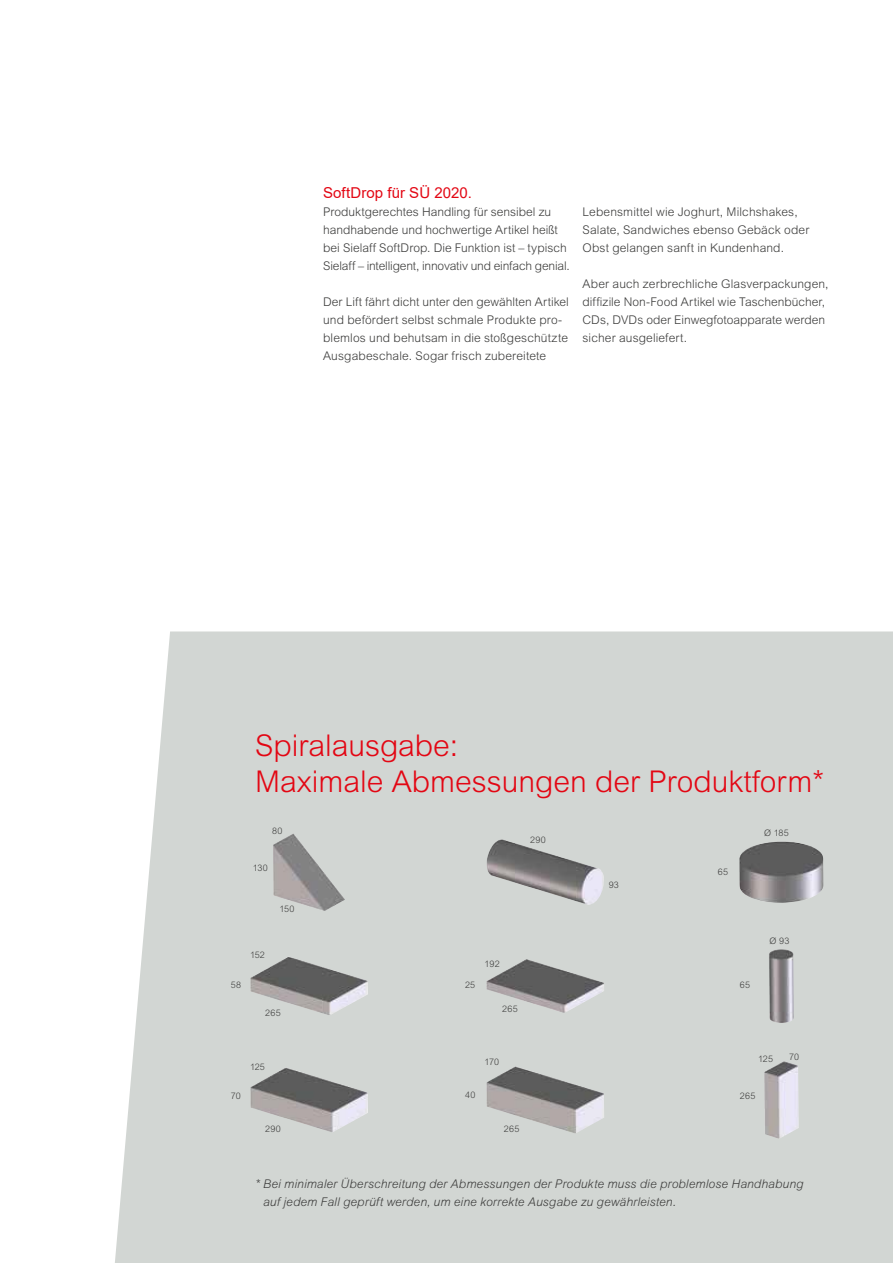
<style>
.page{position:relative;width:893px;height:1263px;background:#fff}
.page>*{position:absolute;margin:0;border:0;box-sizing:border-box;transform-origin:0 0}
.t1{font:300 30px/36px "Arial MT Pro";color:#e30613}
.t2{font:15px "Arial";letter-spacing:.005em;color:#e30613}
.t3{font:300 12px/18px "Arial MT Pro";letter-spacing:.005em;color:#3c3c3b}
.t4{font:italic 300 12px/18px "Arial MT Pro";letter-spacing:.01em;color:#3c3c3b}
.t5{font:300 9px "Arial MT Pro";letter-spacing:.03em;color:#3c3c3b}
</style>
<div class="page">
<div style="left:115px;top:631px;width:778px;height:632px;background:#d2d6d3"></div>
<img style="left:764px;top:1061px;width:35px;height:78px">
<img style="left:486px;top:1066px;width:118px;height:67px">
<img style="left:250px;top:1067px;width:118px;height:65px">
<img style="left:250px;top:956px;width:118px;height:59px">
<img style="left:769px;top:949px;width:25px;height:74px">
<img style="left:486px;top:839px;width:118px;height:66px">
<img style="left:739px;top:841px;width:84px;height:62px">
<img style="left:273px;top:833px;width:64px;height:78px">
<img style="left:486px;top:959px;width:118px;height:54px">
<p class="t2" style="left:323px;top:182px;width:150px">SoftDrop für SÜ 2020.</p>
<p class="t3" style="left:323px;top:203px;width:248px">Produktgerechtes Handling für sensibel zu handhabende und hochwertige Artikel heißt bei Sielaff SoftDrop. Die Funktion ist – typisch Sielaff – intelligent, innovativ und einfach genial.</p>
<p class="t3" style="left:323px;top:293px;width:247px">Der Lift fährt dicht unter den gewählten Artikel und befördert selbst schmale Produkte pro&shy;blemlos und behutsam in die stoßgeschützte Ausgabeschale. Sogar frisch zubereitete</p>
<p class="t3" style="left:583px;top:203px;width:228px">Lebensmittel wie Joghurt, Milchshakes,<br>Salate, Sandwiches ebenso Gebäck oder<br>Obst gelangen sanft in Kundenhand.</p>
<p class="t3" style="left:583px;top:275px;width:248px">Aber auch zerbrechliche Glasverpackungen, diffizile Non-Food Artikel wie Taschenbücher, CDs, DVDs oder Einwegfotoapparate werden sicher ausgeliefert.</p>
<p class="t5" style="left:231px;top:979px;width:12px">58</p>
<h1 class="t1" style="left:255px;top:728px;width:570px">Spiralausgabe:<br>Maximale Abmessungen der Produktform*</h1>
<p class="t5" style="left:272px;top:825px;width:12px">80</p>
<p class="t5" style="left:253px;top:862px;width:17px">130</p>
<p class="t5" style="left:279px;top:903px;width:17px">150</p>
<p class="t5" style="left:764px;top:827px;width:26px">Ø 185</p>
<p class="t5" style="left:530px;top:834px;width:17px">290</p>
<p class="t5" style="left:718px;top:866px;width:12px">65</p>
<p class="t5" style="left:609px;top:880px;width:12px">93</p>
<p class="t5" style="left:250px;top:949px;width:16px">152</p>
<p class="t5" style="left:265px;top:1008px;width:17px">265</p>
<p class="t5" style="left:465px;top:979px;width:12px">25</p>
<p class="t5" style="left:485px;top:958px;width:17px">192</p>
<p class="t5" style="left:502px;top:1003px;width:17px">265</p>
<p class="t5" style="left:740px;top:979px;width:12px">65</p>
<p class="t5" style="left:770px;top:935px;width:21px">Ø 93</p>
<p class="t5" style="left:231px;top:1090px;width:12px">70</p>
<p class="t5" style="left:250px;top:1061px;width:16px">125</p>
<p class="t5" style="left:265px;top:1123px;width:17px">290</p>
<p class="t5" style="left:465px;top:1089px;width:12px">40</p>
<p class="t5" style="left:485px;top:1057px;width:16px">170</p>
<p class="t5" style="left:504px;top:1123px;width:17px">265</p>
<p class="t5" style="left:758px;top:1054px;width:16px">125</p>
<p class="t5" style="left:740px;top:1090px;width:17px">265</p>
<p class="t5" style="left:789px;top:1051px;width:12px">70</p>
<p class="t4" style="left:263px;top:1175px;width:542px;text-indent:-8px">* Bei minimaler Überschreitung der Abmessungen der Produkte muss die problemlose Handhabung auf jedem Fall geprüft werden, um eine korrekte Ausgabe zu gewährleisten.</p>
</div>
